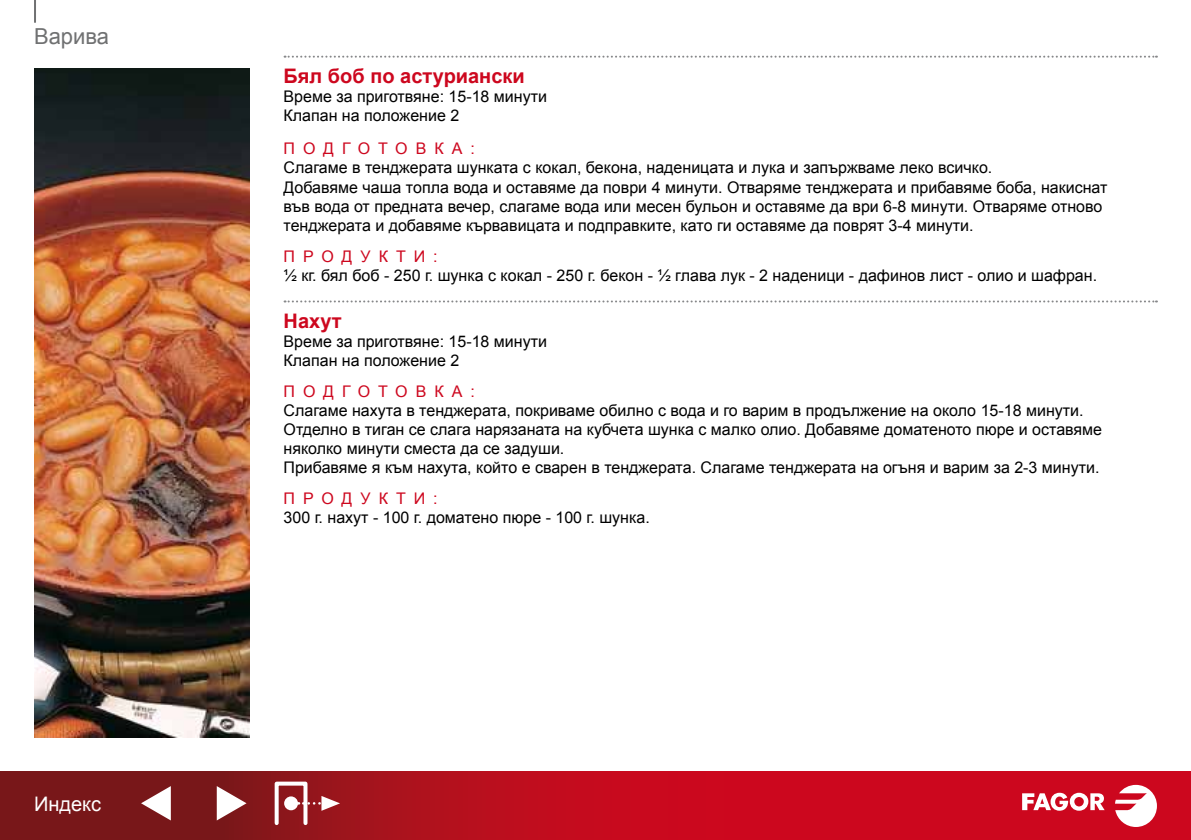
<style>
.page{position:relative;width:1191px;height:840px;background:#fff}
.page>*{position:absolute;margin:0;border:0;box-sizing:border-box;transform-origin:0 0}
.t1{font:22px "Arial";color:#707172}
.t2{font:700 20px "Arial";color:#cd071e}
.t3{font:20px "Arial";color:#fff}
.t4{font:16px/19.2px "Arial";color:#000}
.t5{font:16px "Arial";letter-spacing:.5em;color:#cd071e}
</style>
<div class="page">
<svg style="left:0;top:771px;width:1191px;height:68px"></svg>
<svg style="left:1022px;top:792px;width:82px;height:18px"></svg>
<svg style="left:1115px;top:784px;width:42px;height:42px"></svg>
<hr style="left:34px;top:0;width:2px;height:23px;background:#707172">
<svg style="left:217px;top:785px;width:29px;height:35px"></svg>
<svg style="left:141px;top:785px;width:30px;height:35px"></svg>
<div style="left:275px;top:781px;width:32px;height:43px;border:4px solid #fff"></div>
<div style="left:284px;top:796px;width:14px;height:13px;background:#fff;border-radius:50%"></div>
<svg style="left:298px;top:795px;width:42px;height:15px"></svg>
<img style="left:34px;top:68px;width:215px;height:669px">
<svg style="left:284px;top:56px;width:873px;height:2px"></svg>
<svg style="left:284px;top:300px;width:873px;height:2px"></svg>
<h1 class="t1" style="left:34px;top:22px;width:77px">Варива</h1>
<p class="t3" style="left:34px;top:790px;width:69px">Индекс</p>
<p class="t2" style="left:283px;top:62px;width:243px">Бял боб по астуриански</p>
<p class="t4" style="left:283px;top:87px;width:265px">Време за приготвяне: 15-18 минути<br>Клапан на положение 2</p>
<p class="t5" style="left:283px;top:138px;width:193px">ПОДГОТОВКА:</p>
<p class="t4" style="left:283px;top:158px;width:825px">Слагаме в тенджерата шунката с кокал, бекона, наденицата и лука и запържваме леко всичко.<br>Добавяме чаша топла вода и оставяме да поври 4 минути. Отваряме тенджерата и прибавяме боба, накиснат във вода от предната вечер, слагаме вода или месен бульон и оставяме да ври 6-8 минути. Отваряме отново тенджерата и добавяме кървавицата и подправките, като ги оставяме да поврят 3-4 минути.</p>
<p class="t5" style="left:283px;top:245px;width:156px">ПРОДУКТИ:</p>
<p class="t4" style="left:283px;top:265px;width:815px">½ кг. бял боб - 250 г. шунка с кокал - 250 г. бекон - ½ глава лук - 2 наденици - дафинов лист - олио и шафран.</p>
<p class="t2" style="left:283px;top:307px;width:60px">Нахут</p>
<p class="t4" style="left:283px;top:331px;width:265px">Време за приготвяне: 15-18 минути<br>Клапан на положение 2</p>
<p class="t5" style="left:283px;top:380px;width:193px">ПОДГОТОВКА:</p>
<p class="t4" style="left:283px;top:400px;width:820px">Слагаме нахута в тенджерата, покриваме обилно с вода и го варим в продължение на около 15-18 минути.<br>Отделно в тиган се слага нарязаната на кубчета шунка с малко олио. Добавяме доматеното пюре и оставяме няколко минути сместа да се задуши.<br>Прибавяме я към нахута, който е сварен в тенджерата. Слагаме тенджерата на огъня и варим за 2-3 минути.</p>
<p class="t5" style="left:283px;top:487px;width:156px">ПРОДУКТИ:</p>
<p class="t4" style="left:283px;top:508px;width:368px">300 г. нахут - 100 г. доматено пюре - 100 г. шунка.</p>
</div>
